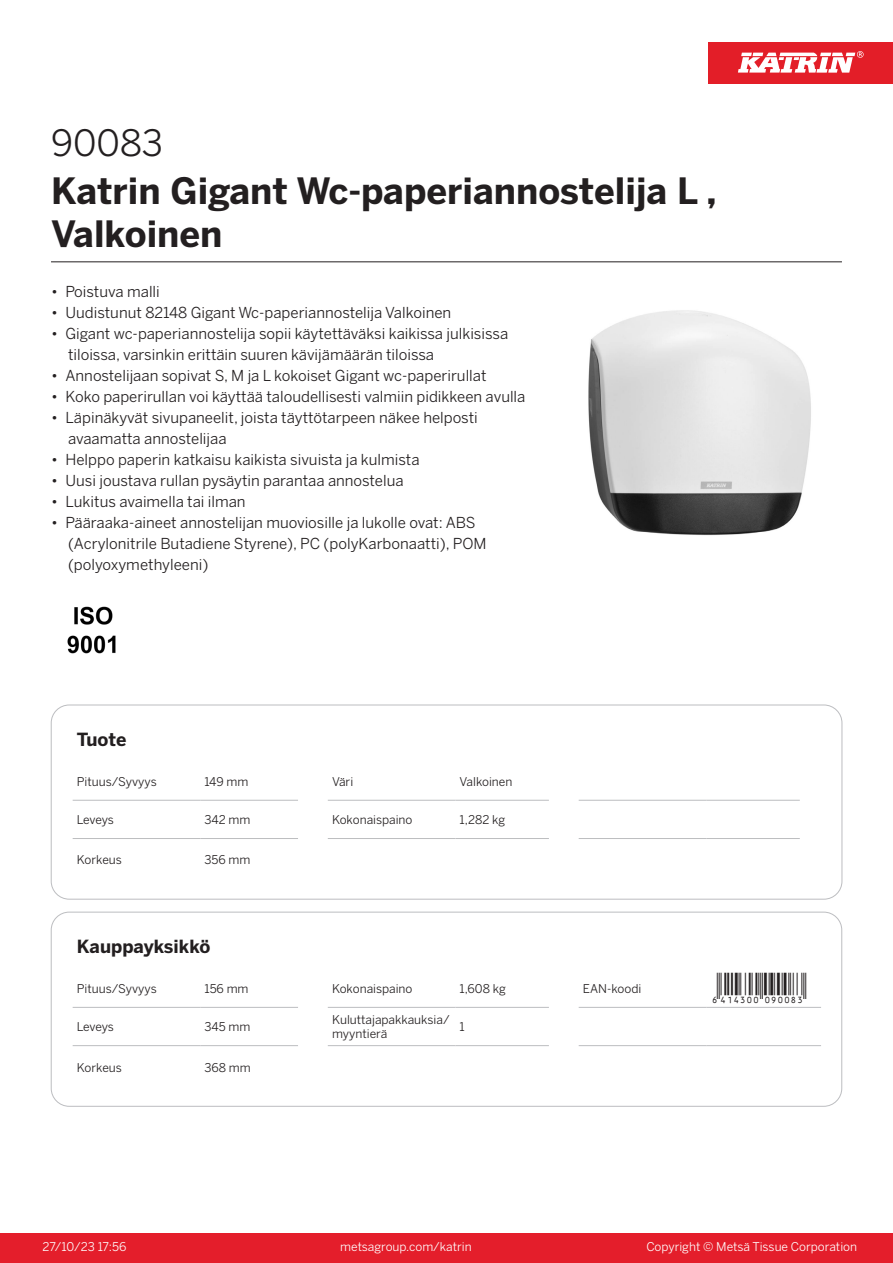
<style>
.page{position:relative;width:893px;height:1263px;background:#fff}
.page>*{position:absolute;margin:0;border:0;box-sizing:border-box;transform-origin:0 0}
.Product_Name{font:700 36px/43.2px "Benton Sans";color:#231f20}
.External_material_co{font:36px "Benton Sans";color:#231f20}
.T_EAN{font:30px "Viisas EAN Matala";color:#231f20}
.T_TableHeader{font:700 18px "Benton Sans";color:#231f20}
.MarketingBullets{font:15px/21px "Benton Sans";color:#231f20}
.T_TableBody{font:12px/14.4px "Benton Sans";color:#231f20}
.t1{font:12px "Benton Sans";color:#fff}
</style>
<div class="page">
<div style="left:0;top:1233px;width:893px;height:30px;background:#e41e2b"></div>
<div style="left:708px;top:43px;width:185px;height:41px;background:#e31e28"></div>
<svg style="left:738px;top:51px;width:126px;height:22px"></svg>
<hr style="left:73px;top:800px;width:127px;height:1px;background:#bcbdc0">
<hr style="left:200px;top:800px;width:98px;height:1px;background:#bcbdc0">
<hr style="left:328px;top:800px;width:127px;height:1px;background:#bcbdc0">
<hr style="left:455px;top:800px;width:94px;height:1px;background:#bcbdc0">
<hr style="left:579px;top:800px;width:127px;height:1px;background:#bcbdc0">
<hr style="left:706px;top:800px;width:94px;height:1px;background:#bcbdc0">
<hr style="left:73px;top:838px;width:127px;height:1px;background:#bcbdc0">
<hr style="left:200px;top:838px;width:98px;height:1px;background:#bcbdc0">
<hr style="left:328px;top:838px;width:127px;height:1px;background:#bcbdc0">
<hr style="left:455px;top:838px;width:94px;height:1px;background:#bcbdc0">
<hr style="left:579px;top:838px;width:127px;height:1px;background:#bcbdc0">
<hr style="left:706px;top:838px;width:94px;height:1px;background:#bcbdc0">
<div style="left:51px;top:705px;width:791px;height:194px;border:1px solid #bcbdc0;border-radius:18px"></div>
<hr style="left:73px;top:1007px;width:127px;height:1px;background:#bcbdc0">
<hr style="left:200px;top:1007px;width:98px;height:1px;background:#bcbdc0">
<hr style="left:328px;top:1007px;width:127px;height:1px;background:#bcbdc0">
<hr style="left:455px;top:1007px;width:94px;height:1px;background:#bcbdc0">
<hr style="left:579px;top:1007px;width:127px;height:1px;background:#bcbdc0">
<hr style="left:706px;top:1007px;width:115px;height:1px;background:#bcbdc0">
<hr style="left:73px;top:1045px;width:127px;height:1px;background:#bcbdc0">
<hr style="left:200px;top:1045px;width:98px;height:1px;background:#bcbdc0">
<hr style="left:328px;top:1045px;width:127px;height:1px;background:#bcbdc0">
<hr style="left:455px;top:1045px;width:94px;height:1px;background:#bcbdc0">
<hr style="left:579px;top:1045px;width:127px;height:1px;background:#bcbdc0">
<hr style="left:706px;top:1045px;width:115px;height:1px;background:#bcbdc0">
<div style="left:51px;top:912px;width:791px;height:194px;border:1px solid #bcbdc0;border-radius:18px"></div>
<img style="left:588px;top:310px;width:223px;height:226px">
<img style="left:67px;top:606px;width:49px;height:48px">
<hr style="left:51px;top:261px;width:791px;height:1px;background:#231f20">
<p class="External_material_co" style="left:51px;top:121px;width:114px">90083</p>
<p class="Product_Name" style="left:51px;top:170px;width:667px">Katrin Gigant Wc-paperiannostelija L ,<br>Valkoinen</p>
<p class="MarketingBullets" style="left:51px;top:281px;width:110px">• Poistuva malli</p>
<p class="MarketingBullets" style="left:51px;top:302px;width:402px">• Uudistunut 82148 Gigant Wc-paperiannostelija Valkoinen</p>
<p class="MarketingBullets" style="left:68px;top:323px;width:442px;text-indent:-17px">• Gigant wc-paperiannostelija sopii käytettäväksi kaikissa julkisissa tiloissa, varsinkin erittäin suuren kävijämäärän tiloissa</p>
<p class="MarketingBullets" style="left:51px;top:365px;width:437px">• Annostelijaan sopivat S, M ja L kokoiset Gigant wc-paperirullat</p>
<p class="MarketingBullets" style="left:51px;top:386px;width:476px">• Koko paperirullan voi käyttää taloudellisesti valmiin pidikkeen avulla</p>
<p class="MarketingBullets" style="left:68px;top:407px;width:411px;text-indent:-17px">• Läpinäkyvät sivupaneelit, joista täyttötarpeen näkee helposti avaamatta annostelijaa</p>
<p class="MarketingBullets" style="left:51px;top:449px;width:370px">• Helppo paperin katkaisu kaikista sivuista ja kulmista</p>
<p class="MarketingBullets" style="left:51px;top:470px;width:354px">• Uusi joustava rullan pysäytin parantaa annostelua</p>
<p class="MarketingBullets" style="left:51px;top:491px;width:196px">• Lukitus avaimella tai ilman</p>
<p class="MarketingBullets" style="left:68px;top:512px;width:420px;text-indent:-17px">• Pääraaka-aineet annostelijan muoviosille ja lukolle ovat: ABS (Acrylonitrile Butadiene Styrene), PC (polyKarbonaatti), POM (polyoxymethyleeni)</p>
<p class="T_TableHeader" style="left:77px;top:728px;width:51px">Tuote</p>
<p class="T_TableBody" style="left:77px;top:774px;width:81px">Pituus/Syvyys</p>
<p class="T_TableBody" style="left:204px;top:774px;width:45px">149 mm</p>
<p class="T_TableBody" style="left:332px;top:774px;width:23px">Väri</p>
<p class="T_TableBody" style="left:460px;top:774px;width:54px">Valkoinen</p>
<p class="T_TableBody" style="left:77px;top:812px;width:39px">Leveys</p>
<p class="T_TableBody" style="left:204px;top:812px;width:48px">342 mm</p>
<p class="T_TableBody" style="left:332px;top:812px;width:82px">Kokonaispaino</p>
<p class="T_TableBody" style="left:460px;top:812px;width:47px">1,282 kg</p>
<p class="T_TableBody" style="left:77px;top:853px;width:47px">Korkeus</p>
<p class="T_TableBody" style="left:204px;top:853px;width:48px">356 mm</p>
<p class="T_TableHeader" style="left:77px;top:936px;width:135px">Kauppayksikkö</p>
<p class="T_TableBody" style="left:77px;top:981px;width:81px">Pituus/Syvyys</p>
<p class="T_TableBody" style="left:204px;top:981px;width:46px">156 mm</p>
<p class="T_TableBody" style="left:332px;top:981px;width:82px">Kokonaispaino</p>
<p class="T_TableBody" style="left:460px;top:981px;width:48px">1,608 kg</p>
<p class="T_TableBody" style="left:583px;top:981px;width:60px">EAN-koodi</p>
<p class="T_EAN" style="left:710px;top:973px;width:97px">*6414300090083*</p>
<p class="T_TableBody" style="left:77px;top:1020px;width:39px">Leveys</p>
<p class="T_TableBody" style="left:204px;top:1020px;width:47px">345 mm</p>
<p class="T_TableBody" style="left:332px;top:1012px;width:119px">Kuluttajapakkauksia/ myyntierä</p>
<p class="T_TableBody" style="left:460px;top:1020px;width:7px">1</p>
<p class="T_TableBody" style="left:77px;top:1060px;width:47px">Korkeus</p>
<p class="T_TableBody" style="left:204px;top:1060px;width:48px">368 mm</p>
<p class="t1" style="left:43px;top:1239px;width:85px">27/10/23 17:56</p>
<p class="t1" style="left:340px;top:1239px;width:133px">metsagroup.com/katrin</p>
<p class="t1" style="left:646px;top:1239px;width:212px">Copyright © Metsä Tissue Corporation</p>
</div>
